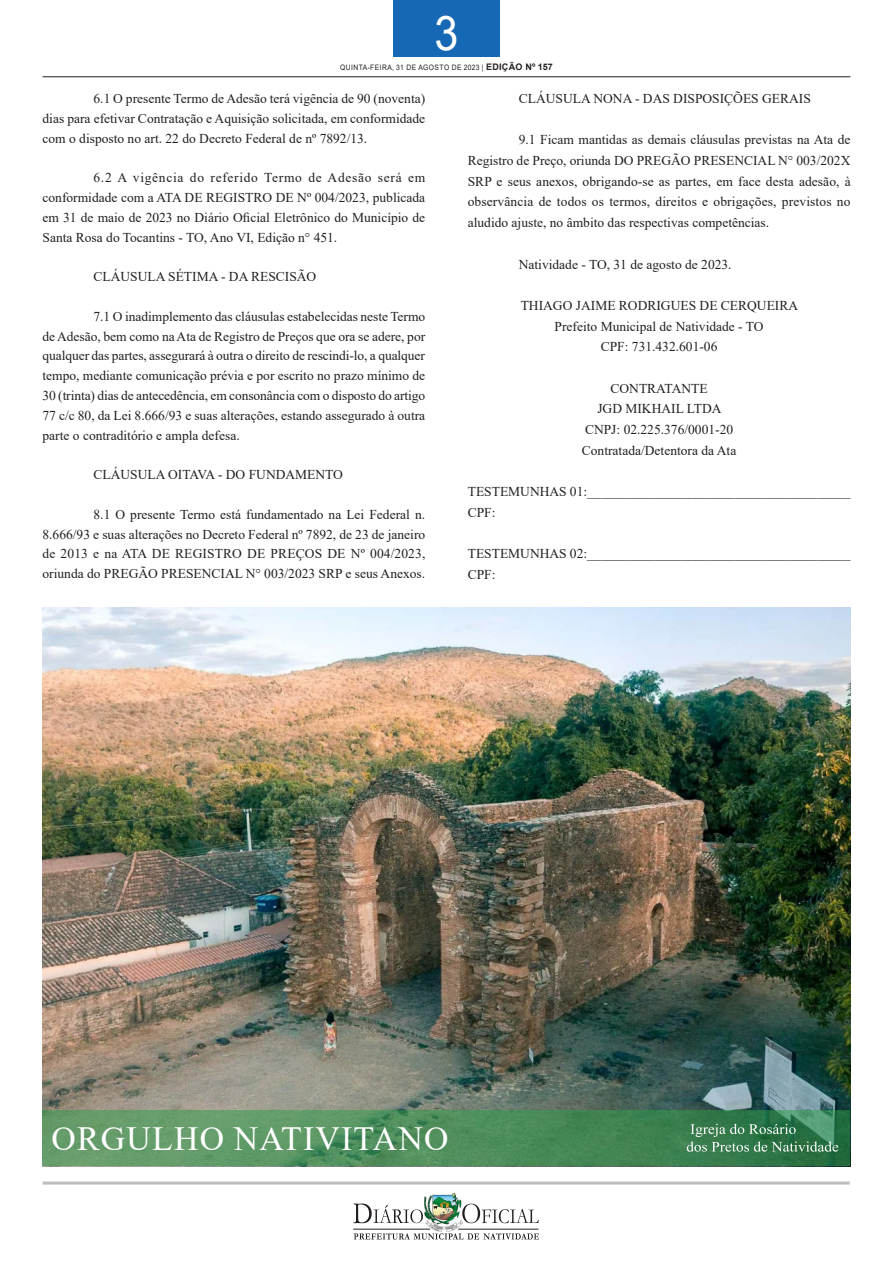
<style>
.page{position:relative;width:893px;height:1263px;background:#fff}
.page>*{position:absolute;margin:0;border:0;box-sizing:border-box;transform-origin:0 0}
.t1{font:47.85px "Arial";color:#fff;scale:.9 1}
.TEXTO{font:33.9px "Times New Roman";letter-spacing:.035em;color:#fff}
.TEXTO-2{font:13.5px/19.8px "Times New Roman";color:#231f20;text-align:justify}
.ASSINATURA{font:13.5px/20.7px "Times New Roman";color:#231f20;text-align:center}
.t2{font:7.5px "Arial";letter-spacing:.065em;color:#231f20;scale:.9 1}
.s1{font-weight:700;font-size:9px}
</style>
<div class="page">
<div style="left:393px;top:0;width:107px;height:56px;background:#1768b4"></div>
<hr style="left:43px;top:1181px;width:807px;height:3px;background:#bcbdc0">
<hr style="left:43px;top:77px;width:807px;height:1px;background:#231f20">
<img style="left:424px;top:1193px;width:38px;height:38px">
<hr style="left:353px;top:1229px;width:77px;height:1px;background:#231f20">
<hr style="left:458px;top:1229px;width:80px;height:1px;background:#231f20">
<svg style="left:354px;top:1233px;width:185px;height:6px"></svg>
<svg style="left:353px;top:1203px;width:70px;height:20px"></svg>
<svg style="left:462px;top:1204px;width:77px;height:19px"></svg>
<img style="left:43px;top:607px;width:807px;height:503px">
<svg style="left:43px;top:1110px;width:807px;height:56px;background:#508e5d"></svg>
<svg style="left:687px;top:1124px;width:151px;height:28px;background:#4f8c65"></svg>
<h1 class="t1" style="left:434px;top:0;width:28px">3</h1>
<p class="t2" style="left:340px;top:62px;width:238px">QUINTA-FEIRA, 31 DE AGOSTO DE 2023 | <span class="s1">EDIÇÃO Nº 157</span></p>
<p class="TEXTO-2" style="left:43px;top:88px;width:384px;text-indent:51px">6.1 O presente Termo de Adesão terá vigência de 90 (noventa) dias para efetivar Contratação e Aquisição solicitada, em conformidade com o disposto no art. 22 do Decreto Federal de nº 7892/13.</p>
<p class="TEXTO-2" style="left:43px;top:167px;width:384px;text-indent:51px">6.2 A vigência do referido Termo de Adesão será em conformidade com a ATA DE REGISTRO DE Nº 004/2023, publicada em 31 de maio de 2023 no Diário Oficial Eletrônico do Município de Santa Rosa do Tocantins - TO, Ano VI, Edição n° 451.</p>
<p class="TEXTO-2" style="left:94px;top:266px;width:224px">CLÁUSULA SÉTIMA - DA RESCISÃO</p>
<p class="TEXTO-2" style="left:43px;top:306px;width:384px;text-indent:51px">7.1 O inadimplemento das cláusulas estabelecidas neste Termo de Adesão, bem como na Ata de Registro de Preços que ora se adere, por qualquer das partes, assegurará à outra o direito de rescindi-lo, a qualquer tempo, mediante comunicação prévia e por escrito no prazo mínimo de 30 (trinta) dias de antecedência, em consonância com o disposto do artigo 77 c/c 80, da Lei 8.666/93 e suas alterações, estando assegurado à outra parte o contraditório e ampla defesa.</p>
<p class="TEXTO-2" style="left:94px;top:464px;width:251px">CLÁUSULA OITAVA - DO FUNDAMENTO</p>
<p class="TEXTO-2" style="left:43px;top:504px;width:384px;text-indent:51px">8.1 O presente Termo está fundamentado na Lei Federal n.<br>8.666/93 e suas alterações no Decreto Federal nº 7892, de 23 de janeiro de 2013 e na ATA DE REGISTRO DE PREÇOS DE Nº 004/2023, oriunda do PREGÃO PRESENCIAL N° 003/2023 SRP e seus Anexos.</p>
<p class="TEXTO-2" style="left:519px;top:88px;width:294px">CLÁUSULA NONA - DAS DISPOSIÇÕES GERAIS</p>
<p class="TEXTO-2" style="left:468px;top:129px;width:384px;line-height:20.7px;text-indent:51px">9.1 Ficam mantidas as demais cláusulas previstas na Ata de Registro de Preço, oriunda DO PREGÃO PRESENCIAL N° 003/202X SRP e seus anexos, obrigando-se as partes, em face desta adesão, à observância de todos os termos, direitos e obrigações, previstos no aludido ajuste, no âmbito das respectivas competências.</p>
<p class="TEXTO-2" style="left:519px;top:254px;width:214px">Natividade - TO, 31 de agosto de 2023.</p>
<p class="ASSINATURA" style="left:521px;top:295px;width:279px">THIAGO JAIME RODRIGUES DE CERQUEIRA<br>Prefeito Municipal de Natividade - TO<br>CPF: 731.432.601-06</p>
<p class="ASSINATURA" style="left:582px;top:377px;width:156px">CONTRATANTE<br>JGD MIKHAIL LTDA<br>CNPJ: 02.225.376/0001-20<br>Contratada/Detentora da Ata</p>
<p class="ASSINATURA" style="left:468px;top:481px;width:384px">TESTEMUNHAS 01:_______________________________________</p>
<p class="ASSINATURA" style="left:468px;top:502px;width:29px">CPF:</p>
<p class="ASSINATURA" style="left:468px;top:543px;width:384px">TESTEMUNHAS 02:_______________________________________</p>
<p class="ASSINATURA" style="left:468px;top:564px;width:29px">CPF:</p>
<p class="TEXTO" style="left:52px;top:1115px;width:398px">ORGULHO NATIVITANO</p>
</div>
